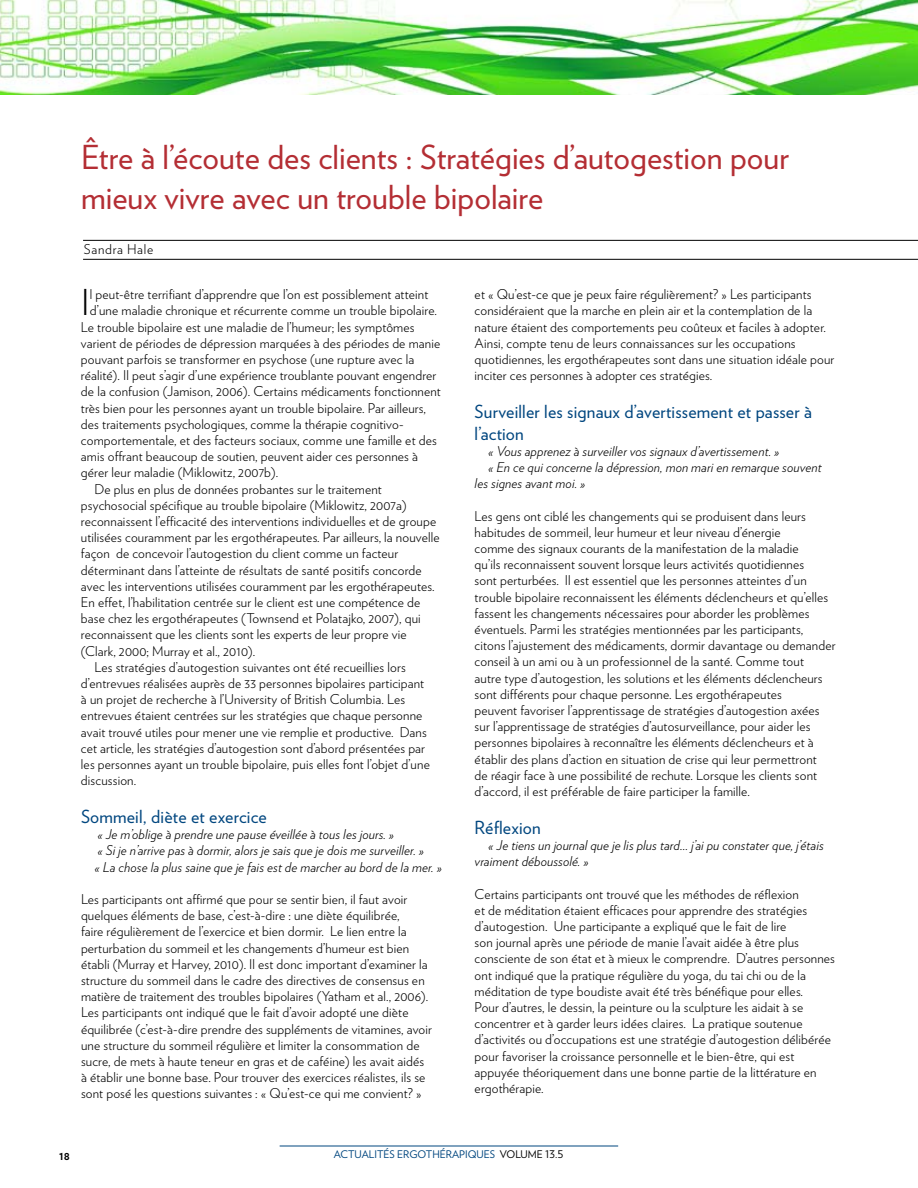
<style>
.page{position:relative;width:918px;height:1188px;background:#fff}
.page>*{position:absolute;margin:0;border:0;box-sizing:border-box;transform-origin:0 0}
.t1{font:300 35.55px "Verlag";color:#000}
.t2{font:33px/39.6px "Verlag";color:#b42e34}
.t3{font:18px/21.6px "Verlag";letter-spacing:.01em;color:#00467f}
.t4{font:300 13.5px/16.2px "Verlag";letter-spacing:.01em;color:#000}
.t5{font:italic 300 13.5px/16.2px "Verlag";letter-spacing:.01em;color:#000}
.t6{font:300 13.5px "Verlag";letter-spacing:.05em;color:#000}
.t7{font:700 12px "Verlag";color:#000}
.t8{font:10.5px "Verlag";color:#00467f}
.s1{color:#000}
</style>
<div class="page">
<hr style="left:280px;top:1146px;width:338px;height:1px;background:#00467f">
<hr style="left:83px;top:259px;width:835px;height:1px;background:#000">
<hr style="left:83px;top:240px;width:835px;height:1px;background:#000">
<img style="left:0;top:0;width:918px;height:95px">
<h2 class="t2" style="left:81px;top:136px;width:710px">Être à l’écoute des clients : Stratégies d’autogestion pour mieux vivre avec un trouble bipolaire</h2>
<p class="t6" style="left:84px;top:239px;width:71px">Sandra Hale</p>
<h1 class="t1" style="left:81px;top:277px;width:10px">I</h1>
<p class="t4" style="left:90px;top:286px;width:340px">l peut-être terrifiant d’apprendre que l’on est possiblement atteint</p>
<p class="t4" style="left:90px;top:302px;width:349px">d’une maladie chronique et récurrente comme un trouble bipolaire.</p>
<p class="t4" style="left:81px;top:318px;width:335px">Le trouble bipolaire est une maladie de l’humeur; les symptômes</p>
<p class="t4" style="left:81px;top:334px;width:361px">varient de périodes de dépression marquées à des périodes de manie</p>
<p class="t4" style="left:81px;top:350px;width:335px">pouvant parfois se transformer en psychose (une rupture avec la</p>
<p class="t4" style="left:81px;top:367px;width:357px">réalité). Il peut s’agir d’une expérience troublante pouvant engendrer</p>
<p class="t4" style="left:81px;top:383px;width:361px">de la confusion (Jamison, 2006). Certains médicaments fonctionnent</p>
<p class="t4" style="left:81px;top:399px;width:347px">très bien pour les personnes ayant un trouble bipolaire. Par ailleurs,</p>
<p class="t4" style="left:81px;top:415px;width:324px">des traitements psychologiques, comme la thérapie cognitivo-</p>
<p class="t4" style="left:81px;top:431px;width:357px">comportementale, et des facteurs sociaux, comme une famille et des</p>
<p class="t4" style="left:81px;top:448px;width:339px">amis offrant beaucoup de soutien, peuvent aider ces personnes à</p>
<p class="t4" style="left:81px;top:464px;width:199px">gérer leur maladie (Miklowitz, 2007b).</p>
<p class="t4" style="left:94px;top:480px;width:289px">De plus en plus de données probantes sur le traitement</p>
<p class="t4" style="left:81px;top:496px;width:327px">psychosocial spécifique au trouble bipolaire (Miklowitz, 2007a)</p>
<p class="t4" style="left:81px;top:512px;width:357px">reconnaissent l’efficacité des interventions individuelles et de groupe</p>
<p class="t4" style="left:81px;top:529px;width:360px">utilisées couramment par les ergothérapeutes. Par ailleurs, la nouvelle</p>
<p class="t4" style="left:81px;top:545px;width:319px">façon de concevoir l’autogestion du client comme un facteur</p>
<p class="t4" style="left:81px;top:561px;width:342px">déterminant dans l’atteinte de résultats de santé positifs concorde</p>
<p class="t4" style="left:81px;top:577px;width:355px">avec les interventions utilisées couramment par les ergothérapeutes.</p>
<p class="t4" style="left:81px;top:593px;width:341px">En effet, l’habilitation centrée sur le client est une compétence de</p>
<p class="t4" style="left:81px;top:610px;width:341px">base chez les ergothérapeutes (Townsend et Polatajko, 2007), qui</p>
<p class="t4" style="left:81px;top:626px;width:327px">reconnaissent que les clients sont les experts de leur propre vie</p>
<p class="t4" style="left:81px;top:642px;width:176px">(Clark, 2000; Murray et al., 2010).</p>
<p class="t4" style="left:94px;top:658px;width:313px">Les stratégies d’autogestion suivantes ont été recueillies lors</p>
<p class="t4" style="left:81px;top:674px;width:345px">d’entrevues réalisées auprès de 33 personnes bipolaires participant</p>
<p class="t4" style="left:81px;top:691px;width:326px">à un projet de recherche à l’University of British Columbia. Les</p>
<p class="t4" style="left:81px;top:707px;width:343px">entrevues étaient centrées sur les stratégies que chaque personne</p>
<p class="t4" style="left:81px;top:723px;width:347px">avait trouvé utiles pour mener une vie remplie et productive. Dans</p>
<p class="t4" style="left:81px;top:739px;width:346px">cet article, les stratégies d’autogestion sont d’abord présentées par</p>
<p class="t4" style="left:81px;top:755px;width:350px">les personnes ayant un trouble bipolaire, puis elles font l’objet d’une</p>
<p class="t4" style="left:81px;top:772px;width:57px">discussion.</p>
<h3 class="t3" style="left:81px;top:805px;width:187px">Sommeil, diète et exercice</h3>
<p class="t5" style="left:94px;top:825px;width:349px">« Je m’oblige à prendre une pause éveillée à tous les jours. »<br>« Si je n’arrive pas à dormir, alors je sais que je dois me surveiller. »<br>« La chose la plus saine que je fais est de marcher au bord de la mer. »</p>
<p class="t4" style="left:81px;top:890px;width:353px">Les participants ont affirmé que pour se sentir bien, il faut avoir quelques éléments de base, c’est-à-dire : une diète équilibrée,<br>faire régulièrement de l’exercice et bien dormir. Le lien entre la perturbation du sommeil et les changements d’humeur est bien établi (Murray et Harvey, 2010). Il est donc important d’examiner la structure du sommeil dans le cadre des directives de consensus en matière de traitement des troubles bipolaires (Yatham et al., 2006).<br>Les participants ont indiqué que le fait d’avoir adopté une diète équilibrée (c’est-à-dire prendre des suppléments de vitamines, avoir une structure du sommeil régulière et limiter la consommation de sucre, de mets à haute teneur en gras et de caféine) les avait aidés à établir une bonne base. Pour trouver des exercices réalistes, ils se sont posé les questions suivantes : « Qu’est-ce qui me convient? »</p>
<p class="t4" style="left:475px;top:286px;width:361px">et « Qu’est-ce que je peux faire régulièrement? » Les participants considéraient que la marche en plein air et la contemplation de la nature étaient des comportements peu coûteux et faciles à adopter.<br>Ainsi, compte tenu de leurs connaissances sur les occupations quotidiennes, les ergothérapeutes sont dans une situation idéale pour inciter ces personnes à adopter ces stratégies.</p>
<h3 class="t3" style="left:475px;top:400px;width:339px">Surveiller les signaux d’avertissement et passer à l’action</h3>
<p class="t5" style="left:488px;top:442px;width:293px">« Vous apprenez à surveiller vos signaux d’avertissement. »</p>
<p class="t5" style="left:488px;top:458px;width:335px">« En ce qui concerne la dépression, mon mari en remarque souvent</p>
<p class="t5" style="left:475px;top:474px;width:112px">les signes avant moi. »</p>
<p class="t4" style="left:475px;top:507px;width:363px">Les gens ont ciblé les changements qui se produisent dans leurs habitudes de sommeil, leur humeur et leur niveau d’énergie<br>comme des signaux courants de la manifestation de la maladie<br>qu’ils reconnaissent souvent lorsque leurs activités quotidiennes<br>sont perturbées. Il est essentiel que les personnes atteintes d’un trouble bipolaire reconnaissent les éléments déclencheurs et qu’elles fassent les changements nécessaires pour aborder les problèmes éventuels. Parmi les stratégies mentionnées par les participants, citons l’ajustement des médicaments, dormir davantage ou demander conseil à un ami ou à un professionnel de la santé. Comme tout<br>autre type d’autogestion, les solutions et les éléments déclencheurs sont différents pour chaque personne. Les ergothérapeutes<br>peuvent favoriser l’apprentissage de stratégies d’autogestion axées sur l’apprentissage de stratégies d’autosurveillance, pour aider les personnes bipolaires à reconnaître les éléments déclencheurs et à établir des plans d’action en situation de crise qui leur permettront<br>de réagir face à une possibilité de rechute. Lorsque les clients sont d’accord, il est préférable de faire participer la famille.</p>
<h3 class="t3" style="left:475px;top:816px;width:68px">Réflexion</h3>
<p class="t5" style="left:475px;top:836px;width:351px;text-indent:14px">« Je tiens un journal que je lis plus tard… j’ai pu constater que, j’étais vraiment déboussolé. »</p>
<p class="t4" style="left:475px;top:885px;width:362px">Certains participants ont trouvé que les méthodes de réflexion<br>et de méditation étaient efficaces pour apprendre des stratégies d’autogestion. Une participante a expliqué que le fait de lire<br>son journal après une période de manie l’avait aidée à être plus consciente de son état et à mieux le comprendre. D’autres personnes ont indiqué que la pratique régulière du yoga, du tai chi ou de la méditation de type boudiste avait été très bénéfique pour elles.<br>Pour d’autres, le dessin, la peinture ou la sculpture les aidait à se concentrer et à garder leurs idées claires. La pratique soutenue d’activités ou d’occupations est une stratégie d’autogestion délibérée pour favoriser la croissance personnelle et le bien-être, qui est appuyée théoriquement dans une bonne partie de la littérature en ergothérapie.</p>
<p class="t7" style="left:59px;top:1146px;width:12px">18</p>
<p class="t8" style="left:334px;top:1147px;width:14px">Actualit</p>
<p class="t8" style="left:384px;top:1147px;width:181px">és ergoth érapiques <span class="s1">volume 13.5</span></p>
</div>
